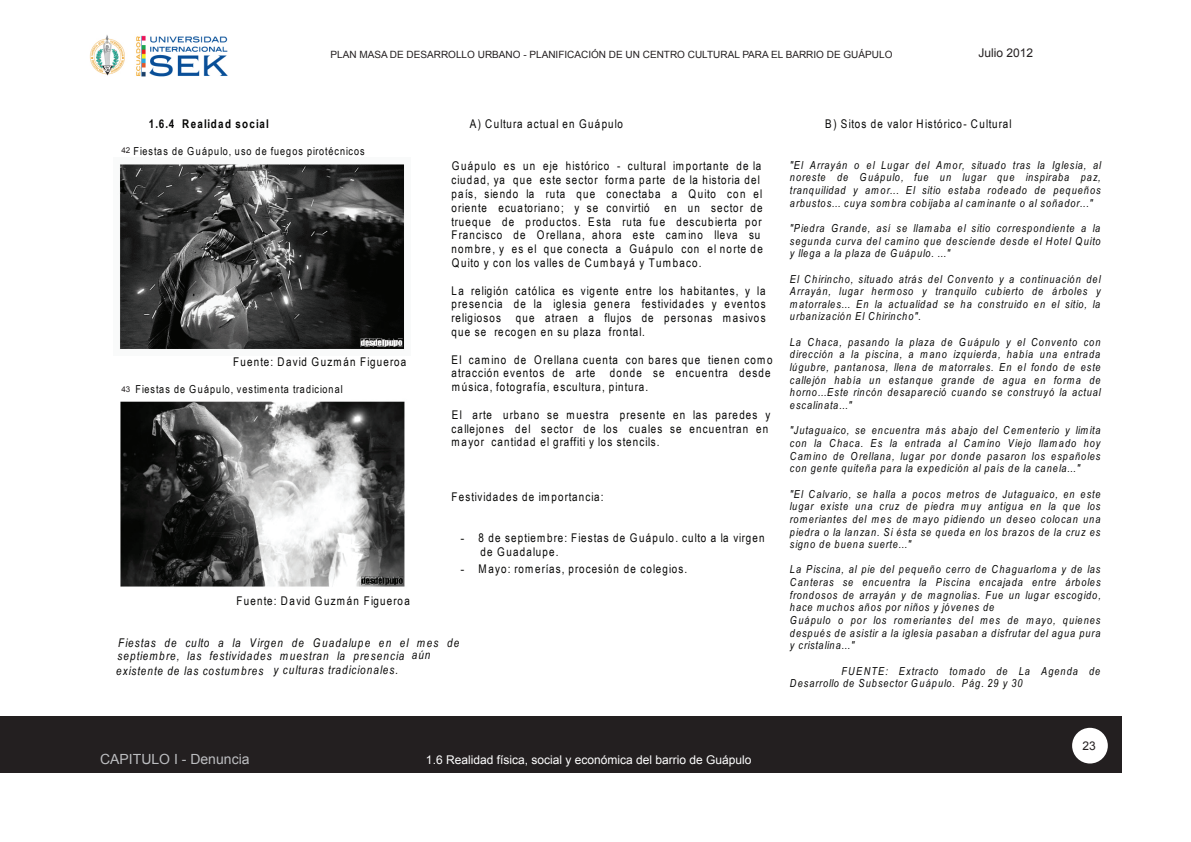
<style>
.page{position:relative;width:1191px;height:842px;background:#fff}
.page>*{position:absolute;margin:0;border:0;box-sizing:border-box;transform-origin:0 0}
.t1{font:14px "Arial";color:#bcbdc0}
.t2{font:12px/13.8px "Arial Narrow";letter-spacing:.095em;color:#050504}
.t3{font:italic 12px/13.1px "Arial Narrow";letter-spacing:.095em;color:#050504}
.t4{font:12px "Arial";color:#fff}
.t5{font:700 12px "Arial Narrow";letter-spacing:.105em;color:#050504}
.t6{font:12px "Arial";color:#231f20}
.t7{font:italic 11px/12.6px "Arial Narrow";letter-spacing:.1em;color:#050504;text-align:justify}
.t8{font:11px "Arial Narrow";letter-spacing:.1em;color:#050504}
.t9{font:10px "Arial";color:#231f20}
.t10{font:8px "Arial";color:#231f20}
.s1{font-family:"Times New Roman"}
</style>
<div class="page">
<div style="left:0;top:716px;width:1121px;height:57px;background:#231f20"></div>
<div style="left:1072px;top:728px;width:35px;height:35px;background:#fff;border-radius:50%"></div>
<img style="left:89px;top:35px;width:139px;height:42px">
<img style="left:119px;top:164px;width:286px;height:186px">
<img style="left:120px;top:401px;width:285px;height:186px">
<p class="t9" style="left:330px;top:48px;width:563px">PLAN MASA DE DESARROLLO URBANO - PLANIFICACIÓN DE UN CENTRO CULTURAL PARA EL BARRIO DE GUÁPULO</p>
<p class="t6" style="left:978px;top:45px;width:56px">Julio 2012</p>
<p class="t5" style="left:149px;top:115px;width:122px">1.6.4 Realidad social</p>
<p class="t8" style="left:133px;top:143px;width:233px">Fiestas de Guápulo, uso de fuegos pirotécnicos</p>
<p class="t10" style="left:122px;top:145px;width:10px">42</p>
<p class="t2" style="left:233px;top:355px;width:175px">Fuente: David Guzmán Figueroa</p>
<p class="t8" style="left:135px;top:381px;width:209px">Fiestas de Guápulo, vestimenta tradicional</p>
<p class="t10" style="left:122px;top:384px;width:10px">43</p>
<p class="t2" style="left:470px;top:117px;width:155px">A) Cultura actual en Guápulo</p>
<p class="t2" style="left:451px;top:159px;width:313px">Guápulo es un eje histórico - cultural importante de la ciudad, ya que este sector forma parte de la historia del país, siendo la ruta que conectaba a Quito con el oriente ecuatoriano; y se convirtió en un sector de trueque de productos. Esta ruta fue descubierta por Francisco de Orellana, ahora este camino lleva su nombre, y es el que conecta a Guápulo con el norte de Quito y con los valles de Cumbayá y Tumbaco.</p>
<p class="t2" style="left:451px;top:283px;width:315px;text-align:justify">La religión católica es vigente entre los habitantes, y la presencia de la iglesia genera festividades y eventos religiosos que atraen a flujos de personas masivos que se recogen en su plaza frontal.</p>
<p class="t2" style="left:451px;top:352px;width:323px">El camino de Orellana cuenta con bares que tienen como atracción eventos de arte donde se encuentra desde música, fotografía, escultura, pintura.</p>
<p class="t2" style="left:451px;top:407px;width:320px">El arte urbano se muestra presente en las paredes y callejones del sector de los cuales se encuentran en mayor cantidad el graffiti y los stencils.</p>
<p class="t2" style="left:451px;top:489px;width:154px">Festividades de importancia:</p>
<p class="t2" style="left:480px;top:531px;width:286px;text-indent:-20px"><span class="s1">-</span> 8 de septiembre: Fiestas de Guápulo. culto a la virgen de Guadalupe.</p>
<p class="t2" style="left:460px;top:561px;width:228px"><span class="s1">-</span> Mayo: romerías, procesión de colegios.</p>
<p class="t2" style="left:236px;top:593px;width:175px">Fuente: David Guzmán Figueroa</p>
<p class="t3" style="left:117px;top:636px;width:343px">Fiestas de culto a la Virgen de Guadalupe en el mes de septiembre, las festividades muestran la presencia aún</p>
<p class="t3" style="left:116px;top:664px;width:284px">existente de las costumbres y culturas tradicionales.</p>
<p class="t2" style="left:825px;top:117px;width:188px">B) Sitos de valor Histórico- Cultural</p>
<p class="t7" style="left:790px;top:158px;width:313px">"El Arrayán o el Lugar del Amor, situado tras la Iglesia, al noreste de Guápulo, fue un lugar que inspiraba paz, tranquilidad y amor... El sitio estaba rodeado de pequeños arbustos... cuya sombra cobijaba al caminante o al soñador..."</p>
<p class="t7" style="left:790px;top:221px;width:312px">"Piedra Grande, así se llamaba el sitio correspondiente a la segunda curva del camino que desciende desde el Hotel Quito y llega a la plaza de Guápulo. ..."</p>
<p class="t7" style="left:790px;top:272px;width:312px">El Chirincho, situado atrás del Convento y a continuación del Arrayán, lugar hermoso y tranquilo cubierto de árboles y matorrales... En la actualidad se ha construido en el sitio, la urbanización El Chirincho".</p>
<p class="t7" style="left:790px;top:335px;width:312px">La Chaca, pasando la plaza de Guápulo y el Convento con dirección a la piscina, a mano izquierda, había una entrada lúgubre, pantanosa, llena de matorrales. En el fondo de este callejón había un estanque grande de agua en forma de horno...Este rincón desapareció cuando se construyó la actual escalinata..."</p>
<p class="t7" style="left:790px;top:424px;width:312px">"Jutaguaico, se encuentra más abajo del Cementerio y limita con la Chaca. Es la entrada al Camino Viejo llamado hoy Camino de Orellana, lugar por donde pasaron los españoles con gente quiteña para la expedición al país de la canela..."</p>
<p class="t7" style="left:790px;top:487px;width:312px">"El Calvario, se halla a pocos metros de Jutaguaico, en este lugar existe una cruz de piedra muy antigua en la que los romeriantes del mes de mayo pidiendo un deseo colocan una piedra o la lanzan. Si ésta se queda en los brazos de la cruz es signo de buena suerte..."</p>
<p class="t7" style="left:790px;top:563px;width:312px;text-align:left">La Piscina, al pie del pequeño cerro de Chaguarloma y de las Canteras se encuentra la Piscina encajada entre árboles frondosos de arrayán y de magnolias. Fue un lugar escogido, hace muchos años por niños y jóvenes de<br>Guápulo o por los romeriantes del mes de mayo, quienes después de asistir a la iglesia pasaban a disfrutar del agua pura y cristalina..."</p>
<p class="t7" style="left:790px;top:664px;width:312px;text-indent:52px">FUENTE: Extracto tomado de La Agenda de<br>Desarrollo de Subsector Guápulo. Pág. 29 y 30</p>
<p class="t1" style="left:100px;top:750px;width:151px">CAPITULO I - Denuncia</p>
<p class="t4" style="left:426px;top:752px;width:327px">1.6 Realidad física, social y económica del barrio de Guápulo</p>
<p class="t6" style="left:1082px;top:738px;width:15px">23</p>
</div>
